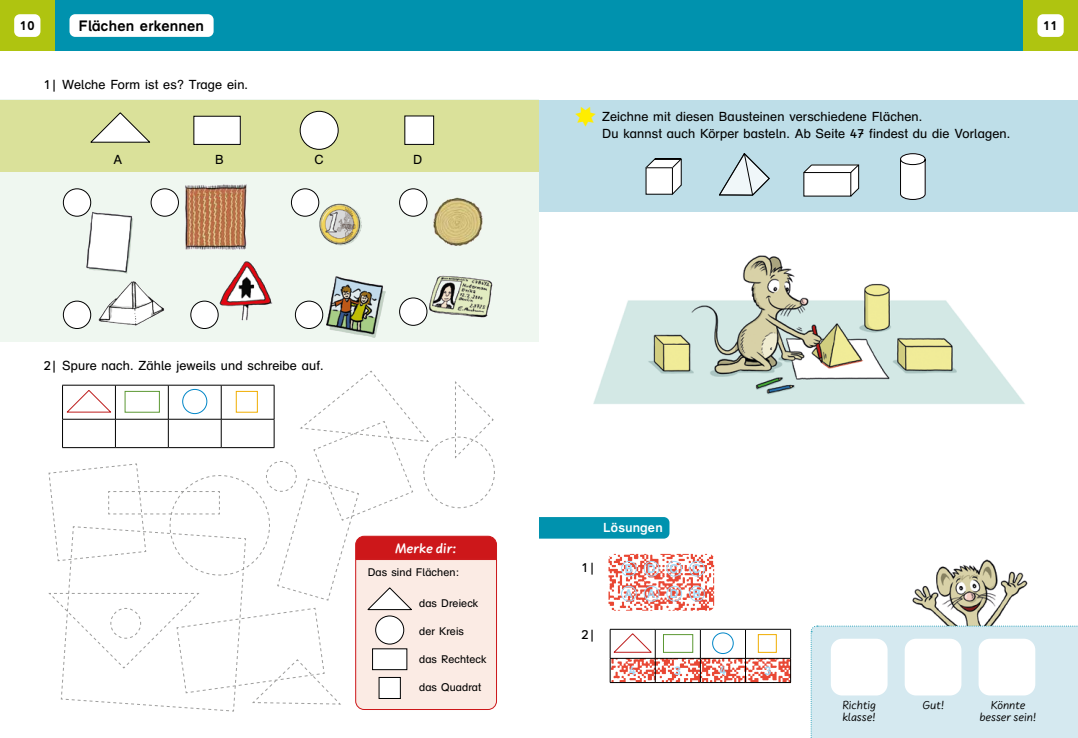
<style>
.page{position:relative;width:1078px;height:738px;background:#fff}
.page>*{position:absolute;margin:0;border:0;box-sizing:border-box;transform-origin:0 0}
.t1{font:23.3px "Polaris";color:#ffed00}
.t2{font:700 15px "bs Druckschrift Gru 1";color:#000}
.t3{font:700 14px "bs Jannis Hand 1";color:#fff}
.t4{font:13px/17px "bs Druckschrift Gru 1";color:#000}
.t5{font:700 13px "bs Druckschrift Gru 1";color:#fff}
.t6{font:700 13px "bs Druckschrift Gru 1";color:#000}
.t7{font:700 12.5px/24.9px "bs Druckschrift Gru 1";color:#a1daf8}
.t8{font:12px/12px "bs Jannis Hand 1";letter-spacing:-.01em;color:#000}
.t9{font:11px "bs Druckschrift Gru 1";color:#000}
</style>
<div class="page">
<div style="left:0;top:0;width:1077px;height:51px;background:#0092ae"></div>
<div style="left:0;top:0;width:55px;height:51px;background:#afc410"></div>
<div style="left:14px;top:14px;width:26px;height:23px;background:#fff;border-radius:6px"></div>
<div style="left:1022px;top:0;width:55px;height:51px;background:#afc410"></div>
<div style="left:1037px;top:14px;width:26px;height:23px;background:#fff;border-radius:6px"></div>
<div style="left:539px;top:100px;width:538px;height:111px;background:#bedee8"></div>
<div style="left:539px;top:517px;width:130px;height:21px;background:#0092ae"></div>
<div style="left:69px;top:14px;width:144px;height:23px;background:#fff;border-radius:6px"></div>
<div style="left:0;top:100px;width:539px;height:242px;background:#eff7f0"></div>
<div style="left:0;top:100px;width:539px;height:71px;background:#dae19a"></div>
<img style="left:608px;top:553px;width:106px;height:57px">
<img style="left:656px;top:658px;width:134px;height:23px">
<hr style="left:609px;top:628px;width:46px;height:1px;background:#000">
<hr style="left:655px;top:628px;width:45px;height:1px;background:#000">
<hr style="left:700px;top:628px;width:45px;height:1px;background:#000">
<hr style="left:745px;top:628px;width:45px;height:1px;background:#000">
<hr style="left:655px;top:657px;width:45px;height:1px;background:#000">
<hr style="left:700px;top:657px;width:45px;height:1px;background:#000">
<svg style="left:700px;top:629px;width:1px;height:52px"></svg>
<hr style="left:745px;top:657px;width:45px;height:1px;background:#000">
<svg style="left:745px;top:629px;width:1px;height:52px"></svg>
<svg style="left:790px;top:629px;width:1px;height:52px"></svg>
<hr style="left:609px;top:681px;width:46px;height:1px;background:#000">
<hr style="left:655px;top:681px;width:45px;height:1px;background:#000">
<hr style="left:700px;top:681px;width:45px;height:1px;background:#000">
<hr style="left:745px;top:681px;width:45px;height:1px;background:#000">
<div style="left:757px;top:633px;width:19px;height:19px;border:1px solid #f0ad00"></div>
<svg style="left:609px;top:629px;width:47px;height:52px"></svg>
<div style="left:663px;top:633px;width:30px;height:19px;border:1px solid #5c9833"></div>
<div style="left:712px;top:632px;width:21px;height:21px;border:1px solid #0086c7;border-radius:50%"></div>
<div style="left:621px;top:560px;width:15px;height:16px;border:1px solid #a1daf8;border-radius:50%"></div>
<div style="left:621px;top:585px;width:15px;height:16px;border:1px solid #a1daf8;border-radius:50%"></div>
<div style="left:643px;top:560px;width:16px;height:16px;border:1px solid #a1daf8;border-radius:50%"></div>
<div style="left:643px;top:585px;width:16px;height:16px;border:1px solid #a1daf8;border-radius:50%"></div>
<div style="left:666px;top:560px;width:15px;height:16px;border:1px solid #a1daf8;border-radius:50%"></div>
<div style="left:666px;top:585px;width:15px;height:16px;border:1px solid #a1daf8;border-radius:50%"></div>
<div style="left:689px;top:560px;width:15px;height:16px;border:1px solid #a1daf8;border-radius:50%"></div>
<div style="left:689px;top:585px;width:15px;height:16px;border:1px solid #a1daf8;border-radius:50%"></div>
<div style="left:405px;top:116px;width:28px;height:28px;background:#fff"></div>
<div style="left:404px;top:115px;width:30px;height:30px;border:1px solid #000"></div>
<svg style="left:90px;top:112px;width:60px;height:31px"></svg>
<div style="left:194px;top:116px;width:46px;height:28px;background:#fff"></div>
<div style="left:193px;top:116px;width:47px;height:29px;border:1px solid #000"></div>
<div style="left:300px;top:111px;width:38px;height:38px;background:#fff;border-radius:50%"></div>
<div style="left:300px;top:111px;width:38px;height:38px;border:1px solid #000;border-radius:50%"></div>
<svg style="left:48px;top:370px;width:449px;height:341px"></svg>
<div style="left:125px;top:390px;width:35px;height:22px;background:#fff;border:1px solid #5c9833"></div>
<div style="left:183px;top:389px;width:24px;height:24px;background:#fff;border-radius:50%"></div>
<div style="left:182px;top:389px;width:25px;height:24px;border:1px solid #0086c7;border-radius:50%"></div>
<img style="left:427px;top:275px;width:66px;height:43px">
<img style="left:315px;top:200px;width:47px;height:46px">
<div style="left:63px;top:189px;width:28px;height:27px;background:#fff;border-radius:50%"></div>
<div style="left:63px;top:188px;width:28px;height:28px;border:1px solid #000;border-radius:50%"></div>
<div style="left:63px;top:301px;width:28px;height:27px;background:#fff;border-radius:50%"></div>
<div style="left:63px;top:300px;width:28px;height:28px;border:1px solid #000;border-radius:50%"></div>
<div style="left:151px;top:189px;width:27px;height:27px;background:#fff;border-radius:50%"></div>
<div style="left:151px;top:188px;width:28px;height:28px;border:1px solid #000;border-radius:50%"></div>
<div style="left:291px;top:189px;width:28px;height:27px;background:#fff;border-radius:50%"></div>
<div style="left:291px;top:188px;width:28px;height:28px;border:1px solid #000;border-radius:50%"></div>
<div style="left:399px;top:189px;width:28px;height:27px;background:#fff;border-radius:50%"></div>
<div style="left:399px;top:188px;width:28px;height:28px;border:1px solid #000;border-radius:50%"></div>
<div style="left:399px;top:298px;width:28px;height:27px;background:#fff;border-radius:50%"></div>
<div style="left:399px;top:297px;width:28px;height:28px;border:1px solid #000;border-radius:50%"></div>
<div style="left:191px;top:301px;width:27px;height:27px;background:#fff;border-radius:50%"></div>
<div style="left:190px;top:300px;width:28px;height:28px;border:1px solid #000;border-radius:50%"></div>
<div style="left:295px;top:301px;width:28px;height:27px;background:#fff;border-radius:50%"></div>
<div style="left:295px;top:300px;width:28px;height:28px;border:1px solid #000;border-radius:50%"></div>
<svg style="left:719px;top:153px;width:50px;height:43px"></svg>
<svg style="left:803px;top:164px;width:56px;height:33px;background:#d9dbdc"></svg>
<svg style="left:645px;top:158px;width:37px;height:37px"></svg>
<div style="left:646px;top:168px;width:26px;height:26px;background:#fff"></div>
<svg style="left:900px;top:153px;width:26px;height:47px"></svg>
<img style="left:426px;top:196px;width:57px;height:50px">
<img style="left:175px;top:184px;width:72px;height:66px">
<img style="left:76px;top:202px;width:57px;height:72px">
<img style="left:315px;top:276px;width:71px;height:62px">
<img style="left:88px;top:281px;width:77px;height:45px">
<img style="left:216px;top:261px;width:57px;height:59px">
<img style="left:593px;top:255px;width:432px;height:149px">
<img style="left:912px;top:559px;width:116px;height:65px">
<div style="left:810px;top:624px;width:268px;height:114px;background:#d5e9f0"></div>
<div style="left:830px;top:638px;width:57px;height:57px;background:#fff;border-radius:11px"></div>
<div style="left:904px;top:638px;width:57px;height:57px;background:#fff;border-radius:11px"></div>
<div style="left:978px;top:638px;width:57px;height:57px;background:#fff;border-radius:11px"></div>
<p class="t2" style="left:79px;top:16px;width:127px">Flächen erkennen</p>
<p class="t6" style="left:20px;top:18px;width:16px">10</p>
<p class="t6" style="left:1042px;top:18px;width:16px">11</p>
<p class="t4" style="left:44px;top:76px;width:206px">1| Welche Form ist es? Trage ein.</p>
<p class="t4" style="left:113px;top:151px;width:10px">A</p>
<p class="t4" style="left:215px;top:151px;width:10px">B</p>
<p class="t4" style="left:314px;top:151px;width:11px">C</p>
<p class="t4" style="left:413px;top:151px;width:11px">D</p>
<p class="t4" style="left:44px;top:357px;width:281px">2| Spure nach. Zähle jeweils und schreibe auf.</p>
<p class="t3" style="left:395px;top:538px;width:63px">Merke dir:</p>
<p class="t9" style="left:367px;top:565px;width:93px">Das sind Flächen:</p>
<p class="t9" style="left:419px;top:596px;width:61px">das Dreieck</p>
<p class="t9" style="left:419px;top:624px;width:46px">der Kreis</p>
<p class="t9" style="left:419px;top:652px;width:69px">das Rechteck</p>
<p class="t9" style="left:419px;top:680px;width:64px">das Quadrat</p>
<h1 class="t1" style="left:575px;top:103px;width:22px">.</h1>
<p class="t4" style="left:602px;top:108px;width:410px">Zeichne mit diesen Bausteinen verschiedene Flächen.<br>Du kannst auch Körper basteln. Ab Seite 47 findest du die Vorlagen.</p>
<p class="t4" style="left:581px;top:558px;width:14px">1|</p>
<p class="t5" style="left:603px;top:519px;width:61px">Lösungen</p>
<p class="t7" style="left:624px;top:555px;width:10px">B<br>A</p>
<p class="t7" style="left:646px;top:555px;width:11px">D<br>A</p>
<p class="t7" style="left:669px;top:555px;width:11px">C<br>D</p>
<p class="t7" style="left:692px;top:555px;width:11px">C<br>B</p>
<p class="t4" style="left:581px;top:625px;width:14px">2|</p>
<p class="t7" style="left:629px;top:657px;width:9px">4</p>
<p class="t7" style="left:674px;top:657px;width:9px">3</p>
<p class="t7" style="left:719px;top:657px;width:9px">4</p>
<p class="t7" style="left:764px;top:657px;width:9px">3</p>
<p class="t8" style="left:842px;top:699px;width:35px">Richtig klasse!</p>
<p class="t8" style="left:922px;top:699px;width:24px">Gut!</p>
<p class="t8" style="left:979px;top:699px;width:59px;text-align:center">Könnte besser sein!</p>
</div>
